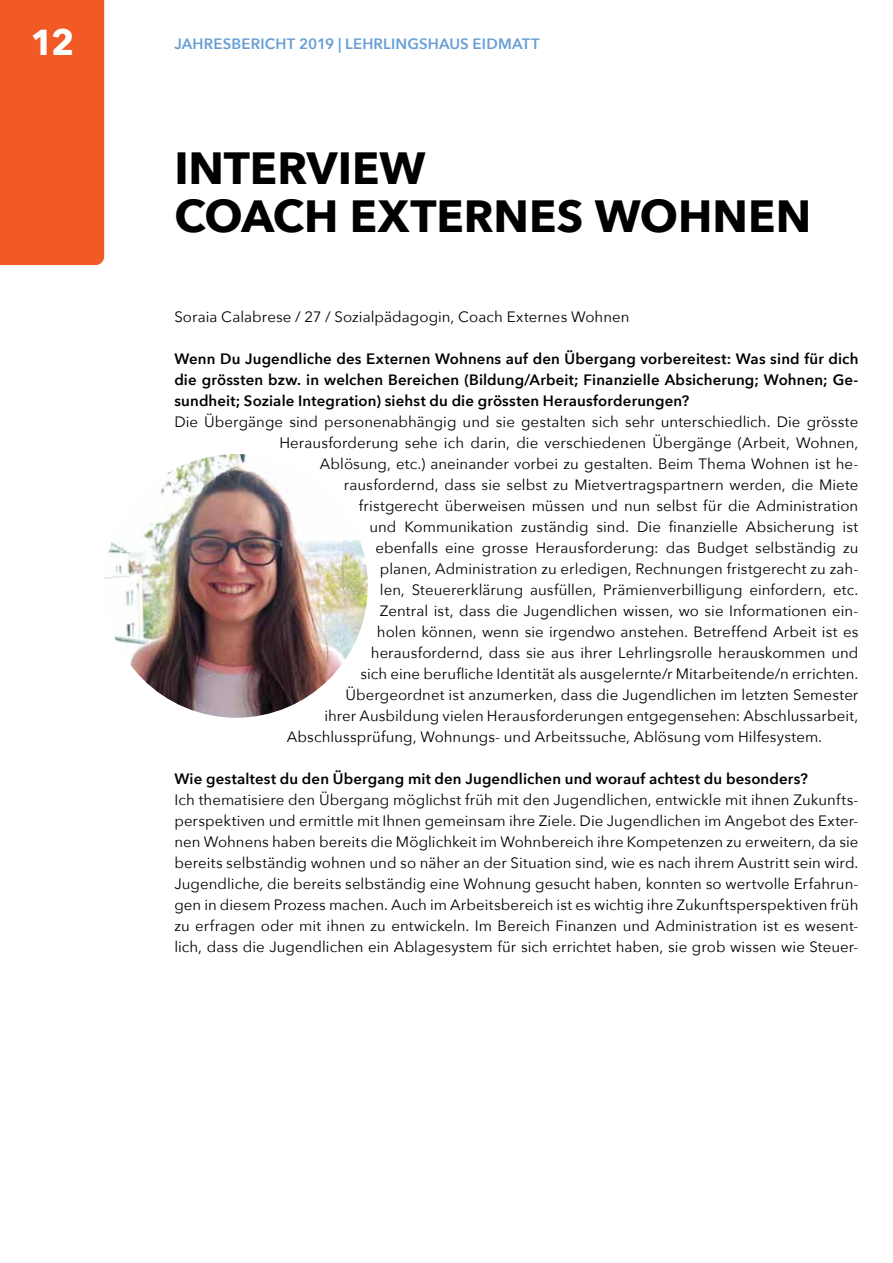
<style>
.page{position:relative;width:893px;height:1263px;background:#fff}
.page>*{position:absolute;margin:0;border:0;box-sizing:border-box;transform-origin:0 0}
.t1{font:700 45px/48px "Avenir Next";color:#000}
.t2{font:700 36px "Avenir Next";color:#fff}
.t3{font:15px/21px "Avenir Next";letter-spacing:.005em;color:#000;text-align:justify}
.t4{font:600 15px/21px "Avenir Next";letter-spacing:.01em;color:#000;text-align:justify}
.t5{font:600 15px "Avenir Next";letter-spacing:.01em;color:#669fd5}
</style>
<div class="page">
<div style="left:0;top:0;width:104px;height:265px;background:#f15a25"></div>
<img style="left:104px;top:454px;width:264px;height:264px;border-radius:132px">
<h2 class="t2" style="left:31px;top:11px;width:45px">12</h2>
<p class="t5" style="left:174px;top:31px;width:367px">JAHRESBERICHT 2019 | LEHRLINGSHAUS EIDMATT</p>
<h1 class="t1" style="left:174px;top:144px;width:638px">INTERVIEW<br>COACH EXTERNES WOHNEN</h1>
<p class="t3" style="left:174px;top:306px;width:457px">Soraia Calabrese / 27 / Sozialpädagogin, Coach Externes Wohnen</p>
<p class="t4" style="left:174px;top:348px;width:686px">Wenn Du Jugendliche des Externen Wohnens auf den Übergang vorbereitest: Was sind für dich die grössten bzw. in welchen Bereichen (Bildung/Arbeit; Finanzielle Absicherung; Wohnen; Ge&shy;sundheit; Soziale Integration) siehst du die grössten Herausforderungen?</p>
<p class="t3" style="left:174px;top:411px;width:685px">Die Übergänge sind personenabhängig und sie gestalten sich sehr unterschiedlich. Die grösste</p>
<p class="t3" style="left:279px;top:432px;width:580px">Herausforderung sehe ich darin, die verschiedenen Übergänge (Arbeit, Wohnen,</p>
<p class="t3" style="left:320px;top:453px;width:540px">Ablösung, etc.) aneinander vorbei zu gestalten. Beim Thema Wohnen ist he-</p>
<p class="t3" style="left:344px;top:474px;width:516px">rausfordernd, dass sie selbst zu Mietvertragspartnern werden, die Miete</p>
<p class="t3" style="left:359px;top:495px;width:501px">fristgerecht überweisen müssen und nun selbst für die Administration</p>
<p class="t3" style="left:369px;top:516px;width:490px">und Kommunikation zuständig sind. Die finanzielle Absicherung ist</p>
<p class="t3" style="left:375px;top:537px;width:484px">ebenfalls eine grosse Herausforderung: das Budget selbständig zu</p>
<p class="t3" style="left:380px;top:558px;width:480px">planen, Administration zu erledigen, Rechnungen fristgerecht zu zah-</p>
<p class="t3" style="left:380px;top:579px;width:480px">len, Steuererklärung ausfüllen, Prämienverbilligung einfordern, etc.</p>
<p class="t3" style="left:380px;top:600px;width:480px">Zentral ist, dass die Jugendlichen wissen, wo sie Informationen ein-</p>
<p class="t3" style="left:377px;top:621px;width:483px">holen können, wenn sie irgendwo anstehen. Betreffend Arbeit ist es</p>
<p class="t3" style="left:371px;top:642px;width:489px">herausfordernd, dass sie aus ihrer Lehrlingsrolle herauskommen und</p>
<p class="t3" style="left:360px;top:663px;width:499px">sich eine berufliche Identität als ausgelernte/r Mitarbeitende/n errichten.</p>
<p class="t3" style="left:345px;top:684px;width:514px">Übergeordnet ist anzumerken, dass die Jugendlichen im letzten Semester</p>
<p class="t3" style="left:324px;top:705px;width:536px">ihrer Ausbildung vielen Herausforderungen entgegensehen: Abschlussarbeit,</p>
<p class="t3" style="left:287px;top:726px;width:537px">Abschlussprüfung, Wohnungs- und Arbeitssuche, Ablösung vom Hilfesystem.</p>
<p class="t4" style="left:174px;top:768px;width:635px">Wie gestaltest du den Übergang mit den Jugendlichen und worauf achtest du besonders?</p>
<p class="t3" style="left:174px;top:789px;width:686px">Ich thematisiere den Übergang möglichst früh mit den Jugendlichen, entwickle mit ihnen Zukunfts&shy;perspektiven und ermittle mit Ihnen gemeinsam ihre Ziele. Die Jugendlichen im Angebot des Exter&shy;nen Wohnens haben bereits die Möglichkeit im Wohnbereich ihre Kompetenzen zu erweitern, da sie bereits selbständig wohnen und so näher an der Situation sind, wie es nach ihrem Austritt sein wird.<br>Jugendliche, die bereits selbständig eine Wohnung gesucht haben, konnten so wertvolle Erfahrun&shy;gen in diesem Prozess machen. Auch im Arbeitsbereich ist es wichtig ihre Zukunftsperspektiven früh zu erfragen oder mit ihnen zu entwickeln. Im Bereich Finanzen und Administration ist es wesent&shy;lich, dass die Jugendlichen ein Ablagesystem für sich errichtet haben, sie grob wissen wie Steuer-</p>
</div>
